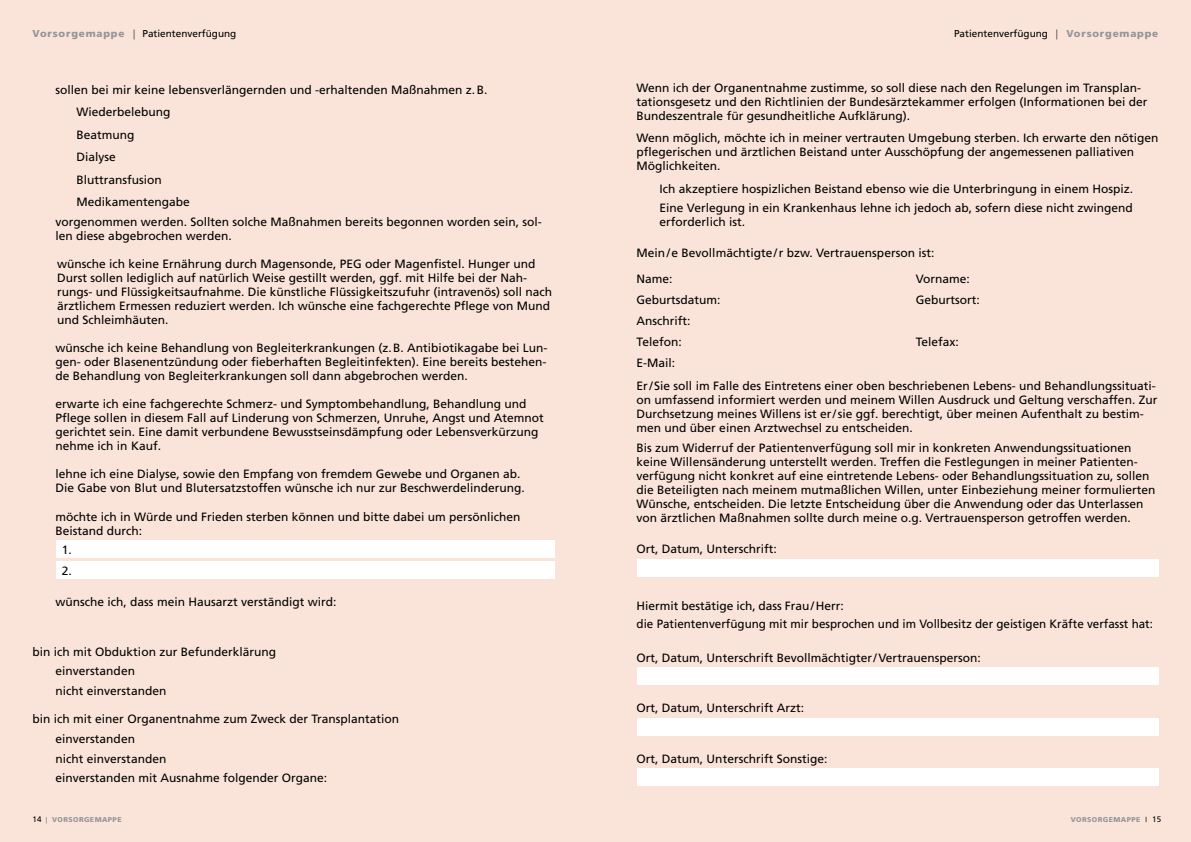
<style>
.page{position:relative;width:1191px;height:842px;background:#fae4d9}
.page>*{position:absolute;margin:0;border:0;box-sizing:border-box;transform-origin:0 0}
.t1{font:12px/14px "Frutiger";color:#000}
.t2{font:10px "Frutiger";color:#000}
.t3{font:900 7px "Frutiger";letter-spacing:.06em;color:#939598}
.s1{font-weight:900;color:#939598}
.s2{font-weight:300;font-stretch:condensed}
.s3{font-weight:400;font-size:8px;color:#000}
.s4{font-family:"Times New Roman";font-weight:400;color:#000}
.s5{font-weight:400;color:#000}
</style>
<div class="page">
<div style="left:56px;top:540px;width:498px;height:17px;background:#fff"></div>
<div style="left:56px;top:561px;width:498px;height:17px;background:#fff"></div>
<div style="left:636px;top:559px;width:522px;height:17px;background:#fff"></div>
<div style="left:636px;top:667px;width:522px;height:17px;background:#fff"></div>
<div style="left:636px;top:718px;width:522px;height:17px;background:#fff"></div>
<div style="left:636px;top:769px;width:522px;height:17px;background:#fff"></div>
<p class="t2" style="left:33px;top:27px;width:205px"><span class="s1">Vorsorgemappe</span> <span class="s2">|</span> Patientenverfügung</p>
<p class="t2" style="left:954px;top:27px;width:206px">Patientenverfügung <span class="s2">|</span> <span class="s1">Vorsorgemappe</span></p>
<p class="t1" style="left:76px;top:78px;width:410px;line-height:22.5px;text-indent:-21px">sollen bei mir keine lebensverlängernden und -erhaltenden Maßnahmen z. B.<br>Wiederbelebung<br>Beatmung<br>Dialyse<br>Bluttransfusion<br>Medikamentengabe</p>
<p class="t1" style="left:56px;top:214px;width:488px">vorgenommen werden. Sollten solche Maßnahmen bereits begonnen worden sein, sol&shy;len diese abgebrochen werden.</p>
<p class="t1" style="left:57px;top:257px;width:496px">wünsche ich keine Ernährung durch Magensonde, PEG oder Magenfistel. Hunger und Durst sollen lediglich auf natürlich Weise gestillt werden, ggf. mit Hilfe bei der Nah&shy;rungs- und Flüssigkeitsaufnahme. Die künstliche Flüssigkeitszufuhr (intravenös) soll nach ärztlichem Ermessen reduziert werden. Ich wünsche eine fachgerechte Pflege von Mund und Schleimhäuten.</p>
<p class="t1" style="left:56px;top:341px;width:493px;text-align:justify">wünsche ich keine Behandlung von Begleiterkrankungen (z. B. Antibiotikagabe bei Lun&shy;gen- oder Blasenentzündung oder fieberhaften Begleitinfekten). Eine bereits bestehen&shy;de Behandlung von Begleiterkrankungen soll dann abgebrochen werden.</p>
<p class="t1" style="left:56px;top:397px;width:490px">erwarte ich eine fachgerechte Schmerz- und Symptombehandlung, Behandlung und Pflege sollen in diesem Fall auf Linderung von Schmerzen, Unruhe, Angst und Atemnot gerichtet sein. Eine damit verbundene Bewusstseinsdämpfung oder Lebensverkürzung nehme ich in Kauf.</p>
<p class="t1" style="left:56px;top:467px;width:469px">lehne ich eine Dialyse, sowie den Empfang von fremdem Gewebe und Organen ab.<br>Die Gabe von Blut und Blutersatzstoffen wünsche ich nur zur Beschwerdelinderung.</p>
<p class="t1" style="left:56px;top:509px;width:466px">möchte ich in Würde und Frieden sterben können und bitte dabei um persönlichen<br>Beistand durch:</p>
<p class="t1" style="left:62px;top:539px;width:10px;line-height:21.1px">1.<br>2.</p>
<p class="t1" style="left:56px;top:595px;width:282px">wünsche ich, dass mein Hausarzt verständigt wird:</p>
<p class="t1" style="left:56px;top:641px;width:222px;line-height:19.7px;text-indent:-23px">bin ich mit Obduktion zur Befunderklärung einverstanden<br>nicht einverstanden</p>
<p class="t1" style="left:56px;top:709px;width:345px;line-height:19.7px;text-indent:-23px">bin ich mit einer Organentnahme zum Zweck der Transplantation einverstanden<br>nicht einverstanden<br>einverstanden mit Ausnahme folgender Organe:</p>
<p class="t1" style="left:636px;top:80px;width:512px">Wenn ich der Organentnahme zustimme, so soll diese nach den Regelungen im Transplan&shy;tationsgesetz und den Richtlinien der Bundesärztekammer erfolgen (Informationen bei der<br>Bundeszentrale für gesundheitliche Aufklärung).</p>
<p class="t1" style="left:636px;top:131px;width:523px">Wenn möglich, möchte ich in meiner vertrauten Umgebung sterben. Ich erwarte den nötigen pflegerischen und ärztlichen Beistand unter Ausschöpfung der angemessenen palliativen<br>Möglichkeiten.</p>
<p class="t1" style="left:659px;top:178px;width:475px;line-height:19.7px">Ich akzeptiere hospizlichen Beistand ebenso wie die Unterbringung in einem Hospiz.<br>Eine Verlegung in ein Krankenhaus lehne ich jedoch ab, sofern diese nicht zwingend</p>
<p class="t1" style="left:659px;top:215px;width:85px">erforderlich ist.</p>
<p class="t1" style="left:636px;top:240px;width:299px;line-height:25.3px">Mein/e Bevollmächtigte/r bzw. Vertrauensperson ist:<br>Name:</p>
<p class="t1" style="left:915px;top:271px;width:56px">Vorname:</p>
<p class="t1" style="left:636px;top:292px;width:86px">Geburtsdatum:</p>
<p class="t1" style="left:915px;top:292px;width:66px">Geburtsort:</p>
<p class="t1" style="left:636px;top:310px;width:55px;line-height:21.1px">Anschrift:<br>Telefon:</p>
<p class="t1" style="left:915px;top:335px;width:45px">Telefax:</p>
<p class="t1" style="left:636px;top:351px;width:521px;line-height:23.1px">E-Mail:<br>Er/Sie soll im Falle des Eintretens einer oben beschriebenen Lebens- und Behandlungssituati-</p>
<p class="t1" style="left:636px;top:393px;width:522px">on umfassend informiert werden und meinem Willen Ausdruck und Geltung verschaffen. Zur<br>Durchsetzung meines Willens ist er/sie ggf. berechtigt, über meinen Aufenthalt zu bestim&shy;men und über einen Arztwechsel zu entscheiden.</p>
<p class="t1" style="left:636px;top:440px;width:520px">Bis zum Widerruf der Patientenverfügung soll mir in konkreten Anwendungssituationen keine Willensänderung unterstellt werden. Treffen die Festlegungen in meiner Patienten&shy;verfügung nicht konkret auf eine eintretende Lebens- oder Behandlungssituation zu, sollen die Beteiligten nach meinem mutmaßlichen Willen, unter Einbeziehung meiner formulierten Wünsche, entscheiden. Die letzte Entscheidung über die Anwendung oder das Unterlassen von ärztlichen Maßnahmen sollte durch meine o.g. Vertrauensperson getroffen werden.</p>
<p class="t1" style="left:636px;top:542px;width:142px">Ort, Datum, Unterschrift:</p>
<p class="t1" style="left:636px;top:596px;width:518px;line-height:18.3px">Hiermit bestätige ich, dass Frau/Herr:<br>die Patientenverfügung mit mir besprochen und im Vollbesitz der geistigen Kräfte verfasst hat:</p>
<p class="t1" style="left:636px;top:650px;width:345px">Ort, Datum, Unterschrift Bevollmächtigter/Vertrauensperson:</p>
<p class="t1" style="left:636px;top:701px;width:169px">Ort, Datum, Unterschrift Arzt:</p>
<p class="t1" style="left:636px;top:752px;width:192px">Ort, Datum, Unterschrift Sonstige:</p>
<p class="t3" style="left:33px;top:815px;width:90px"><span class="s3">14</span> <span class="s4">|</span> VORSORGEMAPPE</p>
<p class="t3" style="left:1070px;top:815px;width:92px">VORSORGEMAPPE <span class="s5">|</span> <span class="s3">15</span></p>
</div>
